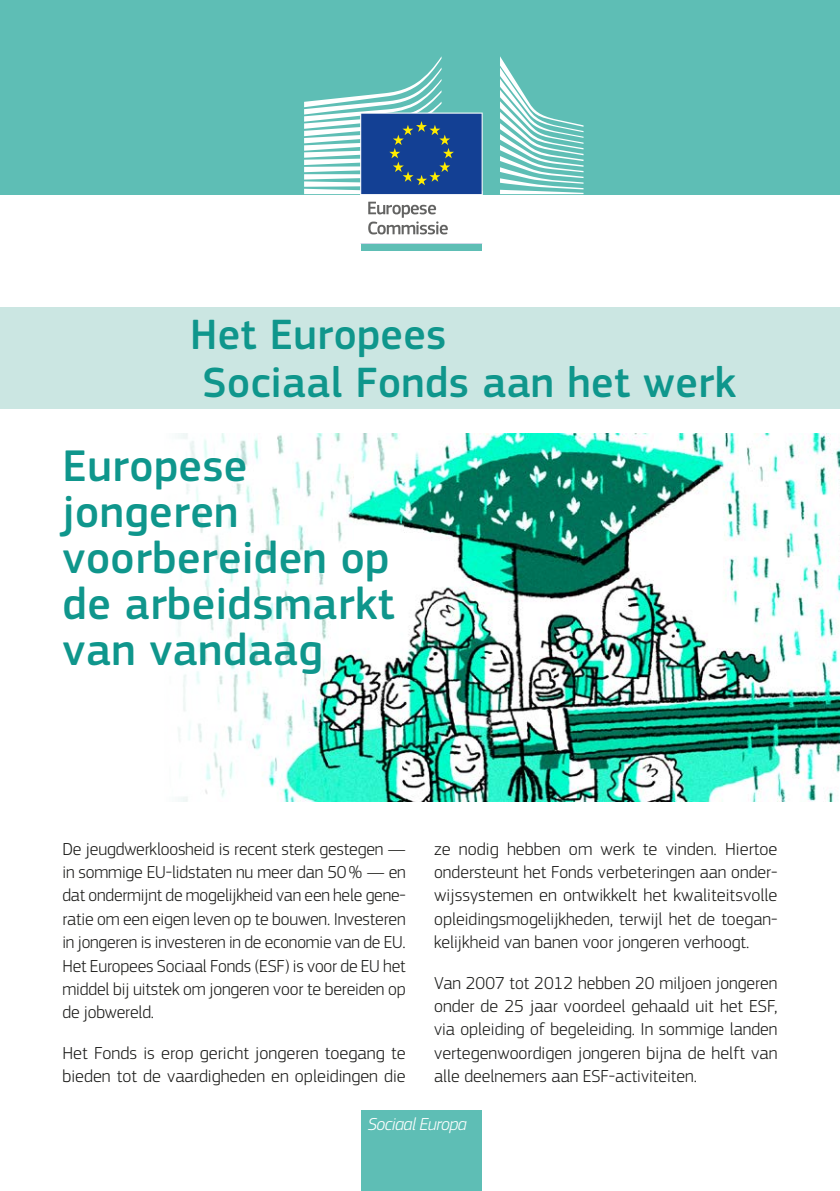
<style>
.page{position:relative;width:840px;height:1191px;background:#fff}
.page>*{position:absolute;margin:0;border:0;box-sizing:border-box;transform-origin:0 0}
.Running{font:500 46px/46px "EC Square Sans Pro";letter-spacing:.01em;color:#0f968c}
.Header_I{font:500 44px "EC Square Sans Pro";letter-spacing:.01em;color:#0f968c}
.Body{font:300 18px/23.4px "EC Square Sans Pro";color:#1a1a18;text-align:justify}
.t1{font:italic 300 18px "EC Square Sans Pro";letter-spacing:-.03em;color:#fff}
</style>
<div class="page">
<div style="left:0;top:307px;width:839px;height:102px;background:#cbe6e2"></div>
<div style="left:0;top:0;width:839px;height:194px;background:#5ebeb5"></div>
<div style="left:361px;top:1110px;width:120px;height:81px;background:#5ebeb5"></div>
<div style="left:361px;top:243px;width:120px;height:7px;background:#5ebeb5"></div>
<svg style="left:500px;top:56px;width:83px;height:138px"></svg>
<svg style="left:304px;top:56px;width:178px;height:188px"></svg>
<img style="left:178px;top:433px;width:661px;height:368px">
<p class="Header_I" style="left:190px;top:309px;width:258px">Het Europees</p>
<p class="Header_I" style="left:202px;top:357px;width:534px">Sociaal Fonds aan het werk</p>
<h1 class="Running" style="left:63px;top:444px;width:333px">Europese jongeren voorbereiden op de arbeidsmarkt van vandaag</h1>
<p class="Body" style="left:62px;top:837px;width:345px">De jeugdwerkloosheid is recent sterk gestegen — in sommige EU-lidstaten nu meer dan 50% — en dat ondermijnt de mogelijkheid van een hele gene&shy;ratie om een eigen leven op te bouwen. Investeren in jongeren is investeren in de economie van de EU.<br>Het Europees Sociaal Fonds (ESF) is voor de EU het middel bij uitstek om jongeren voor te bereiden op de jobwereld.</p>
<p class="Body" style="left:62px;top:1041px;width:345px">Het Fonds is erop gericht jongeren toegang te bieden tot de vaardigheden en opleidingen die</p>
<p class="Body" style="left:434px;top:837px;width:345px">ze nodig hebben om werk te vinden. Hiertoe ondersteunt het Fonds verbeteringen aan onder&shy;wijssystemen en ontwikkelt het kwaliteitsvolle opleidingsmogelijkheden, terwijl het de toegan&shy;kelijkheid van banen voor jongeren verhoogt.</p>
<p class="Body" style="left:434px;top:971px;width:344px">Van 2007 tot 2012 hebben 20 miljoen jongeren onder de 25 jaar voordeel gehaald uit het ESF, via opleiding of begeleiding. In sommige landen vertegenwoordigen jongeren bijna de helft van alle deelnemers aan ESF-activiteiten.</p>
<p class="t1" style="left:368px;top:1113px;width:100px">Sociaal Europa</p>
</div>
